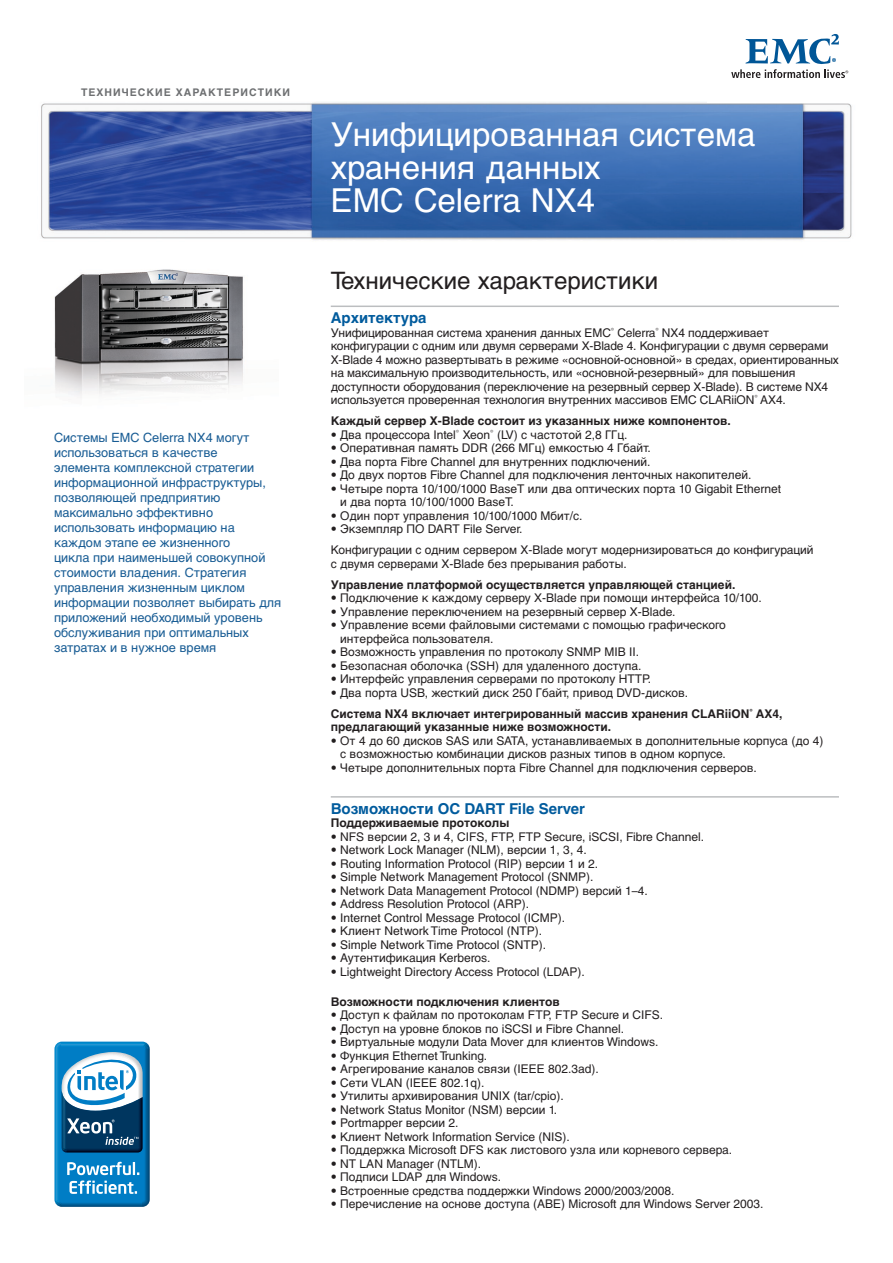
<style>
.page{position:relative;width:893px;height:1263px;background:#fff}
.page>*{position:absolute;margin:0;border:0;box-sizing:border-box;transform-origin:0 0}
.t1{font:33px/33px "Helvetica Cyr Upright";color:#fff}
.t2{font:24px "Helvetica Cyr Upright";color:#231f20}
.t3{font:700 15px "Helvetica Cyr";color:#005b9d}
.t4{font:12.75px/15px "Helvetica Cyr Upright";color:#185c94}
.t5{font:12px/13.5px "Helvetica Cyr Upright";color:#231f20}
.t6{font:700 12px/13.5px "Helvetica Cyr";color:#231f20}
.t7{font:700 10.5px "Helvetica Cyr";letter-spacing:.1em;color:#6d6f71}
</style>
<div class="page">
<img style="left:41px;top:102px;width:811px;height:138px">
<svg style="left:731px;top:34px;width:117px;height:44px"></svg>
<hr style="left:331px;top:306px;width:508px;height:1px;background:#bcbec0">
<hr style="left:331px;top:796px;width:508px;height:2px;background:#bcbec0">
<img style="left:54px;top:269px;width:189px;height:127px">
<svg style="left:54px;top:1041px;width:96px;height:166px"></svg>
<p class="t7" style="left:81px;top:86px;width:210px">ТЕХНИЧЕСКИЕ ХАРАКТЕРИСТИКИ</p>
<p class="t4" style="left:54px;top:430px;width:229px">Системы EMC Celerra NX4 могут использоваться в качестве<br>элемента комплексной стратегии информационной инфраструктуры, позволяющей предприятию максимально эффективно использовать информацию на каждом этапе ее жизненного<br>цикла при наименьшей совокупной стоимости владения. Стратегия управления жизненным циклом информации позволяет выбирать для приложений необходимый уровень обслуживания при оптимальных затратах и в нужное время</p>
<h1 class="t1" style="left:331px;top:118px;width:426px">Унифицированная система хранения данных<br>EMC Celerra NX4</h1>
<h2 class="t2" style="left:331px;top:267px;width:329px">Технические характеристики</h2>
<p class="t3" style="left:331px;top:309px;width:97px">Архитектура</p>
<p class="t5" style="left:331px;top:326px;width:510px">Унифицированная система хранения данных EMC<sup>®</sup> Celerra<sup>®</sup> NX4 поддерживает конфигурации с одним или двумя серверами X-Blade 4. Конфигурации с двумя серверами X-Blade 4 можно развертывать в режиме «основной-основной» в средах, ориентированных на максимальную производительность, или «основной-резервный» для повышения доступности оборудования (переключение на резервный сервер X-Blade). В системе NX4 используется проверенная технология внутренних массивов EMC CLARiiON<sup>®</sup> AX4.</p>
<p class="t6" style="left:331px;top:414px;width:402px">Каждый сервер X-Blade состоит из указанных ниже компонентов.</p>
<p class="t5" style="left:331px;top:428px;width:298px">• Два процессора Intel<sup>®</sup> Xeon<sup>®</sup> (LV) с частотой 2,8 ГГц.</p>
<p class="t5" style="left:331px;top:441px;width:322px">• Оперативная память DDR (266 МГц) емкостью 4 Гбайт.</p>
<p class="t5" style="left:331px;top:455px;width:321px">• Два порта Fibre Channel для внутренних подключений.</p>
<p class="t5" style="left:331px;top:468px;width:422px">• До двух портов Fibre Channel для подключения ленточных накопителей.</p>
<p class="t5" style="left:340px;top:482px;width:442px;text-indent:-10px">• Четыре порта 10/100/1000 BaseT или два оптических порта 10 Gigabit Ethernet и два порта 10/100/1000 BaseT.</p>
<p class="t5" style="left:331px;top:509px;width:253px">• Один порт управления 10/100/1000 Мбит/с.</p>
<p class="t5" style="left:331px;top:519px;width:484px;line-height:21px">• Экземпляр ПО DART File Server.<br>Конфигурации с одним сервером X-Blade могут модернизироваться до конфигураций</p>
<p class="t5" style="left:331px;top:557px;width:298px">с двумя серверами X-Blade без прерывания работы.</p>
<p class="t6" style="left:331px;top:578px;width:406px">Управление платформой осуществляется управляющей станцией.</p>
<p class="t5" style="left:331px;top:591px;width:432px">• Подключение к каждому серверу X-Blade при помощи интерфейса 10/100.</p>
<p class="t5" style="left:331px;top:605px;width:346px">• Управление переключением на резервный сервер X-Blade.</p>
<p class="t5" style="left:340px;top:618px;width:387px;text-indent:-10px">• Управление всеми файловыми системами с помощью графического интерфейса пользователя.</p>
<p class="t5" style="left:331px;top:645px;width:310px">• Возможность управления по протоколу SNMP MIB II.</p>
<p class="t5" style="left:331px;top:659px;width:312px">• Безопасная оболочка (SSH) для удаленного доступа.</p>
<p class="t5" style="left:331px;top:672px;width:322px">• Интерфейс управления серверами по протоколу HTTP.</p>
<p class="t5" style="left:331px;top:686px;width:359px">• Два порта USB, жесткий диск 250 Гбайт, привод DVD-дисков.</p>
<p class="t6" style="left:331px;top:707px;width:453px">Система NX4 включает интегрированный массив хранения CLARiiON<sup>®</sup> AX4, предлагающий указанные ниже возможности.</p>
<p class="t5" style="left:340px;top:734px;width:484px;text-indent:-10px">• От 4 до 60 дисков SAS или SATA, устанавливаемых в дополнительные корпуса (до 4) с возможностью комбинации дисков разных типов в одном корпусе.</p>
<p class="t5" style="left:331px;top:761px;width:428px">• Четыре дополнительных порта Fibre Channel для подключения серверов.</p>
<p class="t3" style="left:331px;top:800px;width:256px">Возможности ОС DART File Server</p>
<p class="t6" style="left:331px;top:816px;width:180px">Поддерживаемые протоколы</p>
<p class="t5" style="left:331px;top:830px;width:375px">• NFS версии 2, 3 и 4, CIFS, FTP, FTP Secure, iSCSI, Fibre Channel.</p>
<p class="t5" style="left:331px;top:843px;width:257px">• Network Lock Manager (NLM), версии 1, 3, 4.</p>
<p class="t5" style="left:331px;top:857px;width:269px">• Routing Information Protocol (RIP) версии 1 и 2.</p>
<p class="t5" style="left:331px;top:870px;width:264px">• Simple Network Management Protocol (SNMP).</p>
<p class="t5" style="left:331px;top:884px;width:318px">• Network Data Management Protocol (NDMP) версий 1–4.</p>
<p class="t5" style="left:331px;top:897px;width:200px">• Address Resolution Protocol (ARP).</p>
<p class="t5" style="left:331px;top:911px;width:236px">• Internet Control Message Protocol (ICMP).</p>
<p class="t5" style="left:331px;top:924px;width:213px">• Клиент Network Time Protocol (NTP).</p>
<p class="t5" style="left:331px;top:938px;width:217px">• Simple Network Time Protocol (SNTP).</p>
<p class="t5" style="left:331px;top:951px;width:161px">• Аутентификация Kerberos.</p>
<p class="t5" style="left:331px;top:965px;width:256px">• Lightweight Directory Access Protocol (LDAP).</p>
<p class="t6" style="left:331px;top:995px;width:231px">Возможности подключения клиентов</p>
<p class="t5" style="left:331px;top:1008px;width:334px">• Доступ к файлам по протоколам FTP, FTP Secure и CIFS.</p>
<p class="t5" style="left:331px;top:1022px;width:295px">• Доступ на уровне блоков по iSCSI и Fibre Channel.</p>
<p class="t5" style="left:331px;top:1035px;width:329px">• Виртуальные модули Data Mover для клиентов Windows.</p>
<p class="t5" style="left:331px;top:1049px;width:158px">• Функция Ethernet Trunking.</p>
<p class="t5" style="left:331px;top:1062px;width:269px">• Агрегирование каналов связи (IEEE 802.3ad).</p>
<p class="t5" style="left:331px;top:1076px;width:155px">• Сети VLAN (IEEE 802.1q).</p>
<p class="t5" style="left:331px;top:1089px;width:235px">• Утилиты архивирования UNIX (tar/cpio).</p>
<p class="t5" style="left:331px;top:1103px;width:228px">• Network Status Monitor (NSM) версии 1.</p>
<p class="t5" style="left:331px;top:1116px;width:129px">• Portmapper версии 2.</p>
<p class="t5" style="left:331px;top:1130px;width:241px">• Клиент Network Information Service (NIS).</p>
<p class="t5" style="left:331px;top:1143px;width:403px">• Поддержка Microsoft DFS как листового узла или корневого сервера.</p>
<p class="t5" style="left:331px;top:1157px;width:152px">• NT LAN Manager (NTLM).</p>
<p class="t5" style="left:331px;top:1170px;width:172px">• Подписи LDAP для Windows.</p>
<p class="t5" style="left:331px;top:1184px;width:345px">• Встроенные средства поддержки Windows 2000/2003/2008.</p>
<p class="t5" style="left:331px;top:1197px;width:434px">• Перечисление на основе доступа (ABE) Microsoft для Windows Server 2003.</p>
</div>
